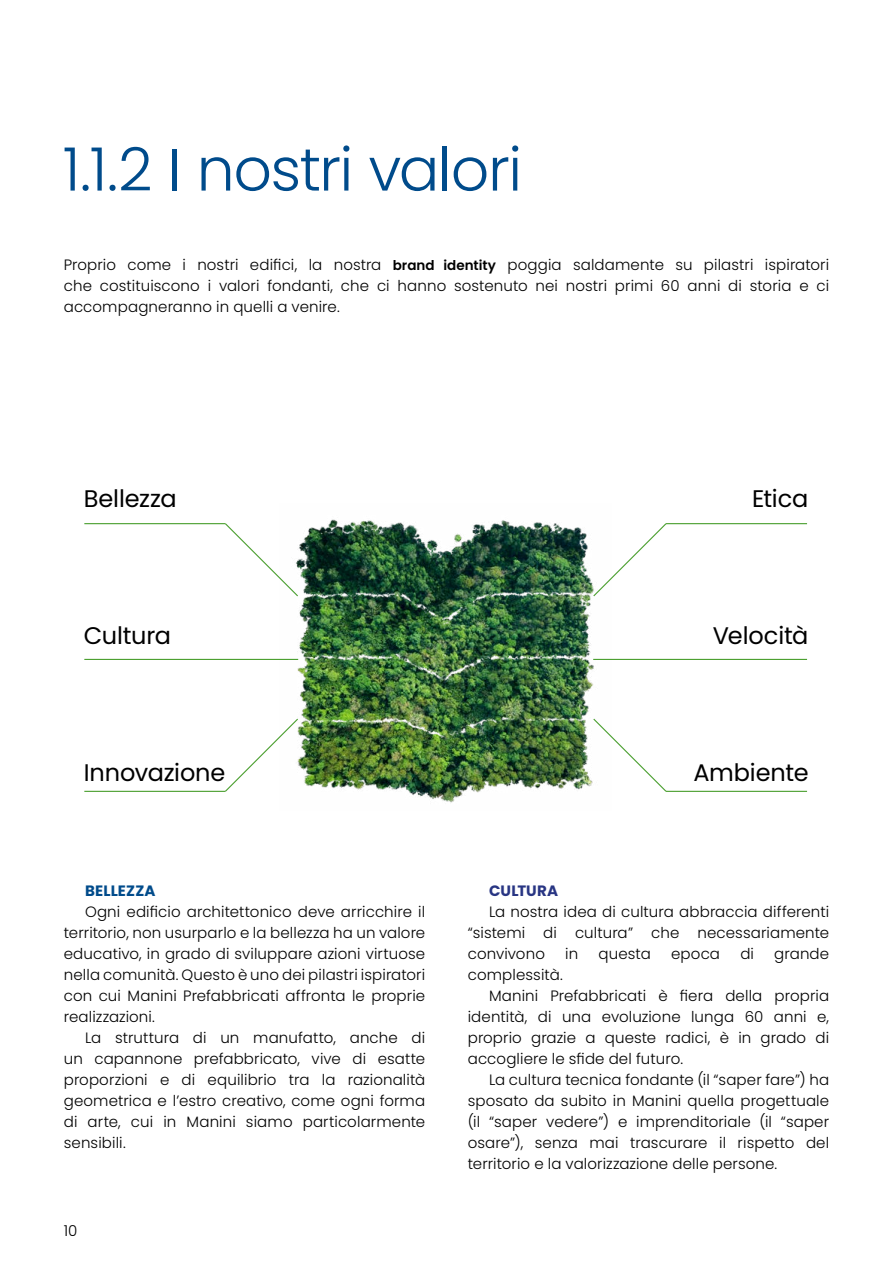
<style>
.page{position:relative;width:893px;height:1263px;background:#fff}
.page>*{position:absolute;margin:0;border:0;box-sizing:border-box;transform-origin:0 0}
.t1{font:300 60px "Poppins";letter-spacing:-.025em;color:#004b8b}
.t2{font:24px "Poppins";letter-spacing:-.005em;color:#000}
.t3{font:300 15px/21px "Poppins";letter-spacing:.01em;color:#000;text-align:justify}
.t4{font:700 15px "Poppins";letter-spacing:.01em;color:#004b8b}
.t5{font:700 15px "Poppins";letter-spacing:.005em;color:#283583}
.s1{font-weight:600;font-size:13.5px}
</style>
<div class="page">
<img style="left:280px;top:519px;width:331px;height:284px">
<hr style="left:84px;top:523px;width:141px;height:1px;background:#4a9f2f">
<svg style="left:224px;top:522px;width:75px;height:75px"></svg>
<hr style="left:666px;top:523px;width:141px;height:1px;background:#4a9f2f">
<svg style="left:592px;top:522px;width:76px;height:75px"></svg>
<hr style="left:666px;top:791px;width:141px;height:1px;background:#4a9f2f">
<svg style="left:592px;top:717px;width:76px;height:76px"></svg>
<hr style="left:84px;top:791px;width:141px;height:1px;background:#4a9f2f">
<svg style="left:224px;top:717px;width:75px;height:76px"></svg>
<hr style="left:84px;top:659px;width:214px;height:1px;background:#4a9f2f">
<hr style="left:593px;top:659px;width:214px;height:1px;background:#4a9f2f">
<h1 class="t1" style="left:63px;top:135px;width:461px">1.1.2 I nostri valori</h1>
<p class="t3" style="left:64px;top:254px;width:767px">Proprio come i nostri edifici, la nostra <span class="s1">brand identity</span> poggia saldamente su pilastri ispiratori che costituiscono i valori fondanti, che ci hanno sostenuto nei nostri primi 60 anni di storia e ci accompagneranno in quelli a venire.</p>
<h2 class="t2" style="left:84px;top:485px;width:94px">Bellezza</h2>
<h2 class="t2" style="left:752px;top:485px;width:58px">Etica</h2>
<h2 class="t2" style="left:84px;top:622px;width:89px">Cultura</h2>
<h2 class="t2" style="left:713px;top:622px;width:97px">Velocità</h2>
<h2 class="t2" style="left:84px;top:758px;width:143px">Innovazione</h2>
<h2 class="t2" style="left:693px;top:758px;width:117px">Ambiente</h2>
<p class="t4" style="left:85px;top:882px;width:72px">BELLEZZA</p>
<p class="t3" style="left:64px;top:901px;width:363px;text-indent:21px">Ogni edificio architettonico deve arricchire il territorio, non usurparlo e la bellezza ha un valore educativo, in grado di sviluppare azioni virtuose nella comunità. Questo è uno dei pilastri ispiratori con cui Manini Prefabbricati affronta le proprie realizzazioni.</p>
<p class="t3" style="left:64px;top:1027px;width:363px;text-indent:21px">La struttura di un manufatto, anche di un capannone prefabbricato, vive di esatte proporzioni e di equilibrio tra la razionalità geometrica e l’estro creativo, come ogni forma di arte, cui in Manini siamo particolarmente sensibili.</p>
<p class="t3" style="left:64px;top:1220px;width:15px">10</p>
<p class="t5" style="left:489px;top:882px;width:71px">CULTURA</p>
<p class="t3" style="left:468px;top:901px;width:363px;text-indent:21px">La nostra idea di cultura abbraccia differenti “sistemi di cultura” che necessariamente convivono</p>
<p class="t3" style="left:565px;top:943px;width:15px">in</p>
<p class="t3" style="left:599px;top:943px;width:54px">questa</p>
<p class="t3" style="left:671px;top:943px;width:50px">epoca</p>
<p class="t3" style="left:740px;top:943px;width:15px">di</p>
<p class="t3" style="left:774px;top:943px;width:56px">grande</p>
<p class="t3" style="left:468px;top:964px;width:97px">complessità.</p>
<p class="t3" style="left:489px;top:985px;width:342px">Manini Prefabbricati è fiera della propria</p>
<p class="t3" style="left:468px;top:1006px;width:363px">identità, di una evoluzione lunga 60 anni e,</p>
<p class="t3" style="left:468px;top:1027px;width:363px">proprio grazie a queste radici, è in grado di</p>
<p class="t3" style="left:468px;top:1048px;width:217px">accogliere le sfide del futuro.</p>
<p class="t3" style="left:489px;top:1069px;width:342px">La cultura tecnica fondante (il “saper fare”) ha</p>
<p class="t3" style="left:468px;top:1090px;width:363px">sposato da subito in Manini quella progettuale</p>
<p class="t3" style="left:468px;top:1111px;width:363px">(il “saper vedere”) e imprenditoriale (il “saper</p>
<p class="t3" style="left:468px;top:1132px;width:363px">osare”), senza mai trascurare il rispetto del</p>
<p class="t3" style="left:468px;top:1153px;width:311px">territorio e la valorizzazione delle persone.</p>
</div>
